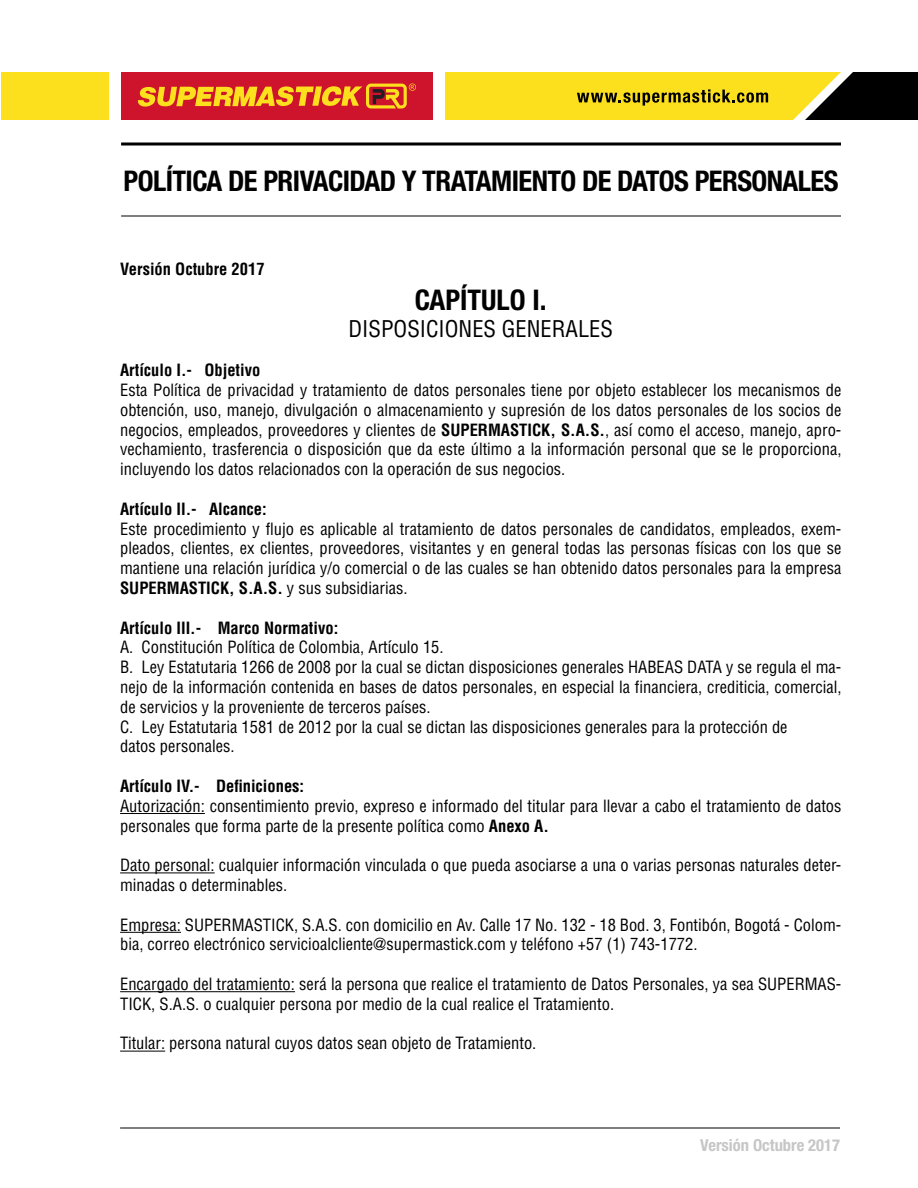
<style>
.page{position:relative;width:918px;height:1188px;background:#fff}
.page>*{position:absolute;margin:0;border:0;box-sizing:border-box;transform-origin:0 0}
.t1{font:700 condensed 28.5px "Helvetica Neue LT Std";letter-spacing:-.02em;color:#000}
.t2{font:700 condensed 28.5px "Helvetica Neue LT Std";color:#000}
.t3{font:condensed 22.5px "Helvetica LT Std";color:#000}
.t4{font:condensed 16.5px/19.8px "Helvetica LT Std";color:#000}
.t5{font:700 condensed 16.5px "Helvetica LT Std";color:#000}
.t6{font:700 condensed 16.5px "Helvetica Neue LT Std";color:#c6c6c6}
.s1{font-weight:700}
</style>
<div class="page">
<hr style="left:121px;top:216px;width:720px;height:1px;background:#000">
<hr style="left:121px;top:143px;width:720px;height:3px;background:#000">
<div style="left:121px;top:72px;width:312px;height:48px;background:#ce132c"></div>
<svg style="left:138px;top:84px;width:278px;height:24px"></svg>
<div style="left:1px;top:72px;width:108px;height:48px;background:#fce01e"></div>
<svg style="left:445px;top:72px;width:473px;height:48px;background:#c1ac1c"></svg>
<hr style="left:120px;top:1128px;width:720px;height:1px;background:#000">
<hr style="left:120px;top:813px;width:85px;height:1px;background:#000">
<hr style="left:120px;top:873px;width:95px;height:1px;background:#000">
<hr style="left:120px;top:932px;width:61px;height:1px;background:#000">
<hr style="left:120px;top:991px;width:175px;height:1px;background:#000">
<hr style="left:120px;top:1051px;width:45px;height:1px;background:#000">
<h1 class="t1" style="left:124px;top:163px;width:716px">POLÍTICA DE PRIVACIDAD Y TRATAMIENTO DE DATOS PERSONALES</h1>
<p class="t5" style="left:120px;top:259px;width:146px">Versión Octubre 2017</p>
<h1 class="t2" style="left:415px;top:282px;width:133px">CAPÍTULO I.</h1>
<h2 class="t3" style="left:349px;top:314px;width:266px">DISPOSICIONES GENERALES</h2>
<p class="t5" style="left:120px;top:360px;width:142px">Artículo I.- Objetivo</p>
<p class="t4" style="left:120px;top:380px;width:723px;text-align:justify">Esta Política de privacidad y tratamiento de datos personales tiene por objeto establecer los mecanismos de obtención, uso, manejo, divulgación o almacenamiento y supresión de los datos personales de los socios de negocios, empleados, proveedores y clientes de <span class="s1">SUPERMASTICK, S.A.S.</span>, así como el acceso, manejo, apro&shy;vechamiento, trasferencia o disposición que da este último a la información personal que se le proporciona, incluyendo los datos relacionados con la operación de sus negocios.</p>
<p class="t5" style="left:120px;top:499px;width:148px">Artículo II.- Alcance:</p>
<p class="t4" style="left:120px;top:519px;width:723px;text-align:justify">Este procedimiento y flujo es aplicable al tratamiento de datos personales de candidatos, empleados, exem&shy;pleados, clientes, ex clientes, proveedores, visitantes y en general todas las personas físicas con los que se mantiene una relación jurídica y/o comercial o de las cuales se han obtenido datos personales para la empresa <span class="s1">SUPERMASTICK, S.A.S.</span> y sus subsidiarias.</p>
<p class="t5" style="left:120px;top:617px;width:220px">Artículo III.- Marco Normativo:</p>
<p class="t4" style="left:120px;top:637px;width:723px">A. Constitución Política de Colombia, Artículo 15.<br>B. Ley Estatutaria 1266 de 2008 por la cual se dictan disposiciones generales HABEAS DATA y se regula el ma&shy;nejo de la información contenida en bases de datos personales, en especial la financiera, crediticia, comercial, de servicios y la proveniente de terceros países.<br>C. Ley Estatutaria 1581 de 2012 por la cual se dictan las disposiciones generales para la protección de<br>datos personales.</p>
<p class="t5" style="left:120px;top:776px;width:186px">Artículo IV.- Definiciones:</p>
<p class="t4" style="left:120px;top:796px;width:723px">Autorización: consentimiento previo, expreso e informado del titular para llevar a cabo el tratamiento de datos personales que forma parte de la presente política como <span class="s1">Anexo A.</span></p>
<p class="t4" style="left:120px;top:855px;width:723px">Dato personal: cualquier información vinculada o que pueda asociarse a una o varias personas naturales deter&shy;minadas o determinables.</p>
<p class="t4" style="left:120px;top:915px;width:723px">Empresa: SUPERMASTICK, S.A.S. con domicilio en Av. Calle 17 No. 132 - 18 Bod. 3, Fontibón, Bogotá - Colom&shy;bia, correo electrónico servicioalcliente@supermastick.com y teléfono +57 (1) 743-1772.</p>
<p class="t4" style="left:120px;top:974px;width:723px">Encargado del tratamiento: será la persona que realice el tratamiento de Datos Personales, ya sea SUPERMAS-<br>TICK, S.A.S. o cualquier persona por medio de la cual realice el Tratamiento.</p>
<p class="t4" style="left:120px;top:1033px;width:418px">Titular: persona natural cuyos datos sean objeto de Tratamiento.</p>
<p class="t6" style="left:700px;top:1135px;width:141px">Versión Octubre 2017</p>
</div>
